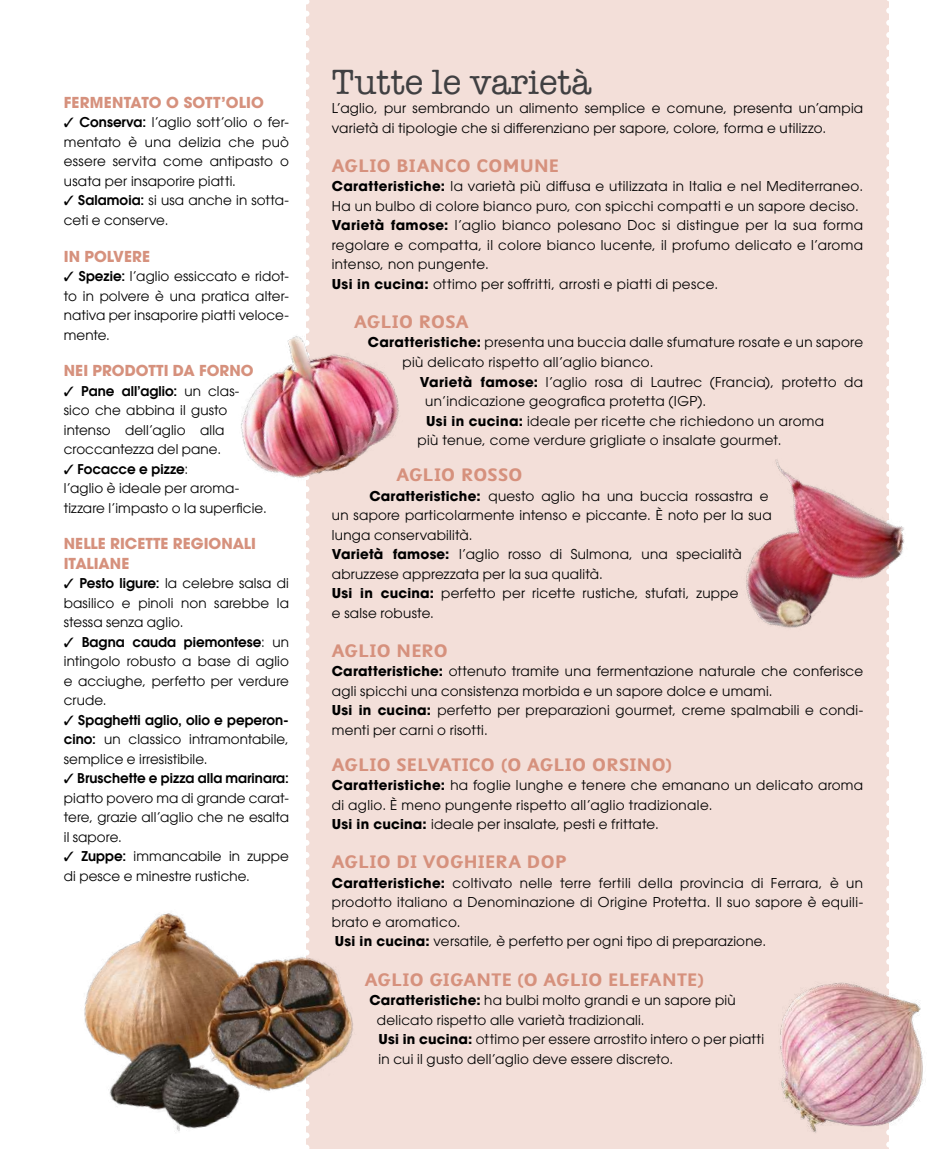
<style>
.page{position:relative;width:936px;height:1149px;background:#fff}
.page>*{position:absolute;margin:0;border:0;box-sizing:border-box;transform-origin:0 0}
.t1{font:36px "American Typewriter";color:#404042}
.t2{font:700 18px "Sassoon Infant Std";letter-spacing:.01em;color:#d6917d}
.t3{font:700 15px/19.5px "ITC Avant Garde Std";letter-spacing:.005em;color:#d6917d}
.t4{font:13.5px/19.5px "ITC Avant Garde Std";letter-spacing:.02em;color:#000}
.t5{font:13.5px/19.5px "Avant Garde LT";letter-spacing:.01em;color:#000;text-align:justify}
.s1{font-weight:600}
.s2{font-weight:700}
</style>
<div class="page">
<div style="left:306px;top:0;width:583px;height:1148px;background:#f3dfd9"></div>
<svg style="left:886px;top:0;width:3px;height:1149px"></svg>
<svg style="left:306px;top:0;width:3px;height:867px"></svg>
<img style="left:746px;top:403px;width:159px;height:266px">
<img style="left:241px;top:309px;width:158px;height:198px">
<img style="left:780px;top:976px;width:143px;height:172px">
<img style="left:84px;top:867px;width:269px;height:281px">
<p class="t3" style="left:64px;top:92px;width:202px">FERMENTATO O SOTT’OLIO</p>
<p class="t5" style="left:64px;top:113px;width:227px">✓ <span class="s1">Conserva:</span> l’aglio sott’olio o fer&shy;mentato è una delizia che può essere servita come antipasto o usata per insaporire piatti.</p>
<p class="t5" style="left:64px;top:191px;width:227px">✓ <span class="s1">Salamoia:</span> si usa anche in sotta&shy;ceti e conserve.</p>
<p class="t3" style="left:64px;top:246px;width:88px">IN POLVERE</p>
<p class="t5" style="left:64px;top:266px;width:227px">✓ <span class="s1">Spezie:</span> l’aglio essiccato e ridot&shy;to in polvere è una pratica alter&shy;nativa per insaporire piatti veloce&shy;mente.</p>
<p class="t3" style="left:64px;top:360px;width:191px">NEI PRODOTTI DA FORNO</p>
<p class="t5" style="left:64px;top:381px;width:177px;text-align:left">✓ <span class="s1">Pane all’aglio:</span> un clas&shy;sico che abbina il gusto intenso dell’aglio alla croccantezza del pane.</p>
<p class="t5" style="left:64px;top:459px;width:204px;text-align:left">✓ <span class="s1">Focacce e pizze</span>:<br>l’aglio è ideale per aroma&shy;tizzare l’impasto o la superficie.</p>
<p class="t3" style="left:64px;top:533px;width:194px">NELLE RICETTE REGIONALI<br>ITALIANE</p>
<p class="t5" style="left:64px;top:573px;width:226px">✓ <span class="s1">Pesto ligure:</span> la celebre salsa di basilico e pinoli non sarebbe la stessa senza aglio.</p>
<p class="t5" style="left:64px;top:632px;width:227px">✓ <span class="s1">Bagna cauda piemontese</span>: un intingolo robusto a base di aglio e acciughe, perfetto per verdure crude.</p>
<p class="t5" style="left:64px;top:710px;width:227px">✓ <span class="s1">Spaghetti aglio, olio e peperon&shy;cino:</span> un classico intramontabile, semplice e irresistibile.</p>
<p class="t5" style="left:64px;top:768px;width:227px">✓ <span class="s1">Bruschette e pizza alla marinara: </span>piatto povero ma di grande carat&shy;tere, grazie all’aglio che ne esalta il sapore.</p>
<p class="t5" style="left:64px;top:846px;width:226px">✓ <span class="s1">Zuppe:</span> immancabile in zuppe di pesce e minestre rustiche.</p>
<h1 class="t1" style="left:332px;top:54px;width:261px">Tutte le varietà</h1>
<p class="t4" style="left:332px;top:98px;width:533px">L’aglio, pur sembrando un alimento semplice e comune, presenta un’ampia varietà di tipologie che si differenziano per sapore, colore, forma e utilizzo.</p>
<h2 class="t2" style="left:332px;top:155px;width:228px">AGLIO BIANCO COMUNE</h2>
<p class="t4" style="left:332px;top:176px;width:533px"><span class="s2">Caratteristiche:</span> la varietà più diffusa e utilizzata in Italia e nel Mediterraneo.<br>Ha un bulbo di colore bianco puro, con spicchi compatti e un sapore deciso.<br><span class="s2">Varietà famose:</span> l’aglio bianco polesano Doc si distingue per la sua forma regolare e compatta, il colore bianco lucente, il profumo delicato e l’aroma intenso, non pungente.<br><span class="s2">Usi in cucina:</span> ottimo per soffritti, arrosti e piatti di pesce.</p>
<h2 class="t2" style="left:354px;top:311px;width:116px">AGLIO ROSA</h2>
<p class="t4" style="left:402px;top:332px;width:462px;text-indent:-35px"><span class="s2">Caratteristiche:</span> presenta una buccia dalle sfumature rosate e un sapore più delicato rispetto all’aglio bianco.</p>
<p class="t4" style="left:420px;top:371px;width:445px"><span class="s2">Varietà famose:</span> l’aglio rosa di Lautrec (Francia), protetto da</p>
<p class="t4" style="left:425px;top:391px;width:283px">un’indicazione geografica protetta (IGP).</p>
<p class="t4" style="left:426px;top:410px;width:399px"><span class="s2">Usi in cucina:</span> ideale per ricette che richiedono un aroma</p>
<p class="t4" style="left:417px;top:430px;width:365px">più tenue, come verdure grigliate o insalate gourmet.</p>
<h2 class="t2" style="left:396px;top:464px;width:128px">AGLIO ROSSO</h2>
<p class="t4" style="left:332px;top:485px;width:441px;text-indent:38px"><span class="s2">Caratteristiche:</span> questo aglio ha una buccia rossastra e un sapore particolarmente intenso e piccante. È noto per la sua lunga conservabilità.<br><span class="s2">Varietà famose:</span> l’aglio rosso di Sulmona, una specialità abruzzese apprezzata per la sua qualità.<br><span class="s2">Usi in cucina:</span> perfetto per ricette rustiche, stufati, zuppe<br>e salse robuste.</p>
<h2 class="t2" style="left:332px;top:639px;width:118px">AGLIO NERO</h2>
<p class="t4" style="left:332px;top:661px;width:533px"><span class="s2">Caratteristiche:</span> ottenuto tramite una fermentazione naturale che conferisce agli spicchi una consistenza morbida e un sapore dolce e umami.<br><span class="s2">Usi in cucina:</span> perfetto per preparazioni gourmet, creme spalmabili e condi&shy;menti per carni o risotti.</p>
<h2 class="t2" style="left:332px;top:753px;width:342px">AGLIO SELVATICO (O AGLIO ORSINO)</h2>
<p class="t4" style="left:332px;top:775px;width:533px"><span class="s2">Caratteristiche:</span> ha foglie lunghe e tenere che emanano un delicato aroma di aglio. È meno pungente rispetto all’aglio tradizionale.<br><span class="s2">Usi in cucina:</span> ideale per insalate, pesti e frittate.</p>
<h2 class="t2" style="left:332px;top:851px;width:236px">AGLIO DI VOGHIERA DOP</h2>
<p class="t4" style="left:332px;top:872px;width:533px"><span class="s2">Caratteristiche:</span> coltivato nelle terre fertili della provincia di Ferrara, è un prodotto italiano a Denominazione di Origine Protetta. Il suo sapore è equili&shy;brato e aromatico.<br><span class="s2">Usi in cucina:</span> versatile, è perfetto per ogni tipo di preparazione.</p>
<h2 class="t2" style="left:365px;top:968px;width:341px">AGLIO GIGANTE (O AGLIO ELEFANTE)</h2>
<p class="t4" style="left:377px;top:989px;width:388px;text-indent:-8px"><span class="s2">Caratteristiche:</span> ha bulbi molto grandi e un sapore più delicato rispetto alle varietà tradizionali.<br><span class="s2">Usi in cucina:</span> ottimo per essere arrostito intero o per piatti in cui il gusto dell’aglio deve essere discreto.</p>
</div>
